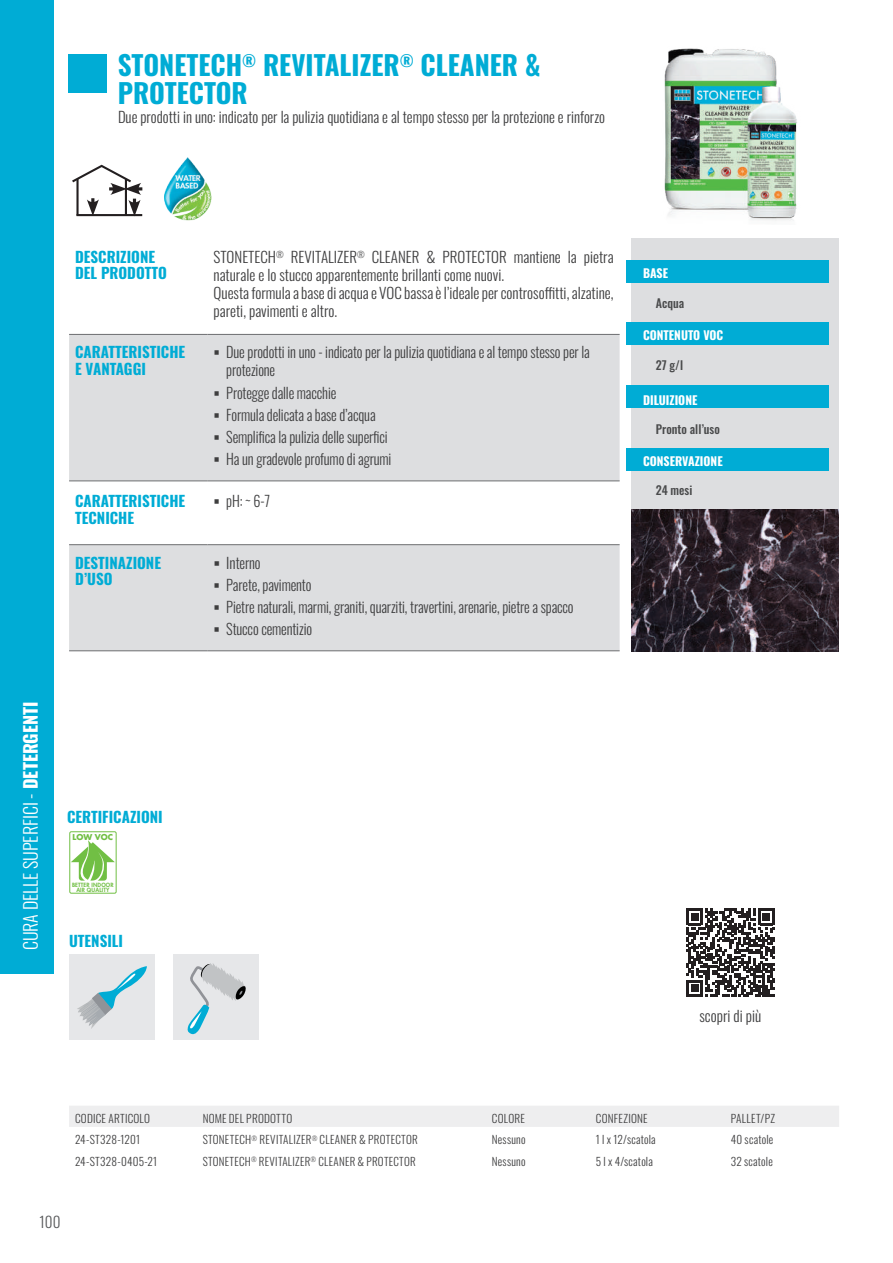
<style>
.page{position:relative;width:893px;height:1263px;background:#fff}
.page>*{position:absolute;margin:0;border:0;box-sizing:border-box;transform-origin:0 0}
.t1{font:700 27px/28.5px "Oswald";color:#00acd5}
.t2{font:300 18px "Oswald";color:#fff}
.t3{font:300 15.15px "Oswald";color:#57585a}
.t4{font:300 15px/18px "Oswald";letter-spacing:-.01em;color:#3e3e3f}
.t5{font:300 15px/22.2px "Oswald";letter-spacing:-.01em;color:#3e3e3f;scale:.95 1}
.t6{font:700 15px/16.5px "Oswald";color:#00acd5}
.t7{font:700 12px "Oswald";color:#fff}
.t8{font:500 12px "Oswald";color:#494a4b}
.t9{font:300 11.25px "Oswald";letter-spacing:.02em;color:#3e3e3f}
.t10{font:700 7.95px "Futura";color:#71bf44}
.t11{font:800 5.7px/5.1px "Futura";letter-spacing:.025em;color:#71bf44;text-align:center}
.s1{font-weight:700}
</style>
<div class="page">
<div style="left:0;top:0;width:54px;height:974px;background:#00acd5"></div>
<div style="left:68px;top:54px;width:38px;height:38px;background:#00acd5"></div>
<div style="left:69px;top:1106px;width:770px;height:21px;background:#eeeeef"></div>
<div style="left:69px;top:335px;width:551px;height:315px;background:#dddee0"></div>
<hr style="left:69px;top:334px;width:139px;height:1px;background:#6c6d70">
<hr style="left:208px;top:334px;width:412px;height:1px;background:#6c6d70">
<hr style="left:69px;top:650px;width:139px;height:1px;background:#6c6d70">
<hr style="left:208px;top:650px;width:412px;height:1px;background:#6c6d70">
<div style="left:631px;top:239px;width:208px;height:390px;background:#dddee0"></div>
<div style="left:626px;top:260px;width:203px;height:23px;background:#00acd5"></div>
<div style="left:626px;top:322px;width:202px;height:23px;background:#00acd5"></div>
<div style="left:626px;top:385px;width:202px;height:23px;background:#00acd5"></div>
<div style="left:626px;top:448px;width:202px;height:23px;background:#00acd5"></div>
<img style="left:631px;top:509px;width:208px;height:142px">
<div style="left:69px;top:955px;width:85px;height:85px;background:#e6e7e9"></div>
<svg style="left:77px;top:966px;width:70px;height:63px"></svg>
<div style="left:173px;top:955px;width:85px;height:85px;background:#e6e7e9"></div>
<svg style="left:187px;top:963px;width:59px;height:72px"></svg>
<img style="left:165px;top:157px;width:47px;height:64px">
<svg style="left:72px;top:164px;width:70px;height:52px"></svg>
<img style="left:664px;top:48px;width:133px;height:173px">
<svg style="left:686px;top:908px;width:89px;height:89px"></svg>
<div style="left:69px;top:831px;width:47px;height:62px;border:1px solid #71bf44;border-radius:2px"></div>
<svg style="left:71px;top:840px;width:44px;height:41px"></svg>
<svg style="left:215px;top:351px;width:4px;height:4px"></svg>
<svg style="left:215px;top:391px;width:4px;height:4px"></svg>
<svg style="left:215px;top:413px;width:4px;height:5px"></svg>
<svg style="left:215px;top:435px;width:4px;height:5px"></svg>
<svg style="left:215px;top:458px;width:4px;height:4px"></svg>
<svg style="left:69px;top:481px;width:551px;height:64px"></svg>
<svg style="left:215px;top:561px;width:4px;height:4px"></svg>
<svg style="left:215px;top:583px;width:4px;height:5px"></svg>
<svg style="left:215px;top:605px;width:4px;height:5px"></svg>
<svg style="left:215px;top:628px;width:4px;height:4px"></svg>
<h1 class="t1" style="left:118px;top:48px;width:424px">STONETECH<sup>®</sup> REVITALIZER<sup>®</sup> CLEANER &amp;<br>PROTECTOR</h1>
<p class="t4" style="left:118px;top:107px;width:489px">Due prodotti in uno: indicato per la pulizia quotidiana e al tempo stesso per la protezione e rinforzo</p>
<p class="t2" style="left:14px;top:950px;width:250px;rotate:-90deg">CURA DELLE SUPERFICI - <span class="s1">DETERGENTI</span></p>
<p class="t6" style="left:75px;top:247px;width:93px">DESCRIZIONE<br>DEL PRODOTTO</p>
<p class="t4" style="left:214px;top:246px;width:402px">STONETECH<sup>®</sup> REVITALIZER<sup>®</sup> CLEANER &amp; PROTECTOR mantiene la pietra naturale e lo stucco apparentemente brillanti come nuovi.<br>Questa formula a base di acqua e VOC bassa è l’ideale per controsoffitti, alzatine, pareti, pavimenti e altro.</p>
<p class="t6" style="left:75px;top:342px;width:112px">CARATTERISTICHE<br>E VANTAGGI</p>
<p class="t5" style="left:226px;top:342px;width:384px;line-height:18px">Due prodotti in uno - indicato per la pulizia quotidiana e al tempo stesso per la protezione</p>
<p class="t5" style="left:226px;top:380px;width:175px">Protegge dalle macchie<br>Formula delicata a base d’acqua<br>Semplifica la pulizia delle superfici<br>Ha un gradevole profumo di agrumi</p>
<p class="t6" style="left:75px;top:491px;width:112px">CARATTERISTICHE<br>TECNICHE</p>
<p class="t5" style="left:226px;top:489px;width:48px">pH: ~ 6-7</p>
<p class="t6" style="left:75px;top:553px;width:87px">DESTINAZIONE<br>D’USO</p>
<p class="t4" style="left:226px;top:550px;width:349px;line-height:22.2px">Interno<br>Parete, pavimento<br>Pietre naturali, marmi, graniti, quarziti, travertini, arenarie, pietre a spacco<br>Stucco cementizio</p>
<p class="t6" style="left:67px;top:807px;width:97px">CERTIFICAZIONI</p>
<p class="t10" style="left:72px;top:831px;width:42px">LOW VOC</p>
<p class="t11" style="left:72px;top:882px;width:43px">BETTER INDOOR<br>AIR QUALITY</p>
<p class="t6" style="left:69px;top:931px;width:56px">UTENSILI</p>
<p class="t7" style="left:643px;top:262px;width:27px">BASE</p>
<p class="t8" style="left:656px;top:292px;width:30px">Acqua</p>
<p class="t7" style="left:643px;top:324px;width:82px">CONTENUTO VOC</p>
<p class="t8" style="left:656px;top:354px;width:29px">27 g/l</p>
<p class="t7" style="left:643px;top:389px;width:56px">DILUIZIONE</p>
<p class="t8" style="left:656px;top:419px;width:66px">Pronto all’uso</p>
<p class="t7" style="left:643px;top:450px;width:81px">CONSERVAZIONE</p>
<p class="t8" style="left:656px;top:480px;width:38px">24 mesi</p>
<p class="t4" style="left:699px;top:1005px;width:63px">scopri di più</p>
<p class="t9" style="left:75px;top:1108px;width:77px">CODICE ARTICOLO</p>
<p class="t9" style="left:203px;top:1108px;width:91px">NOME DEL PRODOTTO</p>
<p class="t9" style="left:492px;top:1108px;width:35px">COLORE</p>
<p class="t9" style="left:596px;top:1108px;width:53px">CONFEZIONE</p>
<p class="t9" style="left:731px;top:1108px;width:46px">PALLET/PZ</p>
<p class="t9" style="left:75px;top:1130px;width:67px">24-ST328-1201</p>
<p class="t9" style="left:203px;top:1130px;width:217px">STONETECH<sup>®</sup> REVITALIZER<sup>®</sup> CLEANER &amp; PROTECTOR</p>
<p class="t9" style="left:492px;top:1130px;width:35px">Nessuno</p>
<p class="t9" style="left:596px;top:1130px;width:61px">1 l x 12/scatola</p>
<p class="t9" style="left:731px;top:1130px;width:44px">40 scatole</p>
<p class="t9" style="left:75px;top:1151px;width:84px">24-ST328-0405-21</p>
<p class="t9" style="left:203px;top:1151px;width:214px">STONETECH<sup>®</sup> REVITALIZER<sup>®</sup> CLEANER &amp; PROTECTOR</p>
<p class="t9" style="left:492px;top:1151px;width:35px">Nessuno</p>
<p class="t9" style="left:596px;top:1151px;width:58px">5 l x 4/scatola</p>
<p class="t9" style="left:731px;top:1151px;width:44px">32 scatole</p>
<p class="t3" style="left:39px;top:1208px;width:23px">100</p>
</div>
